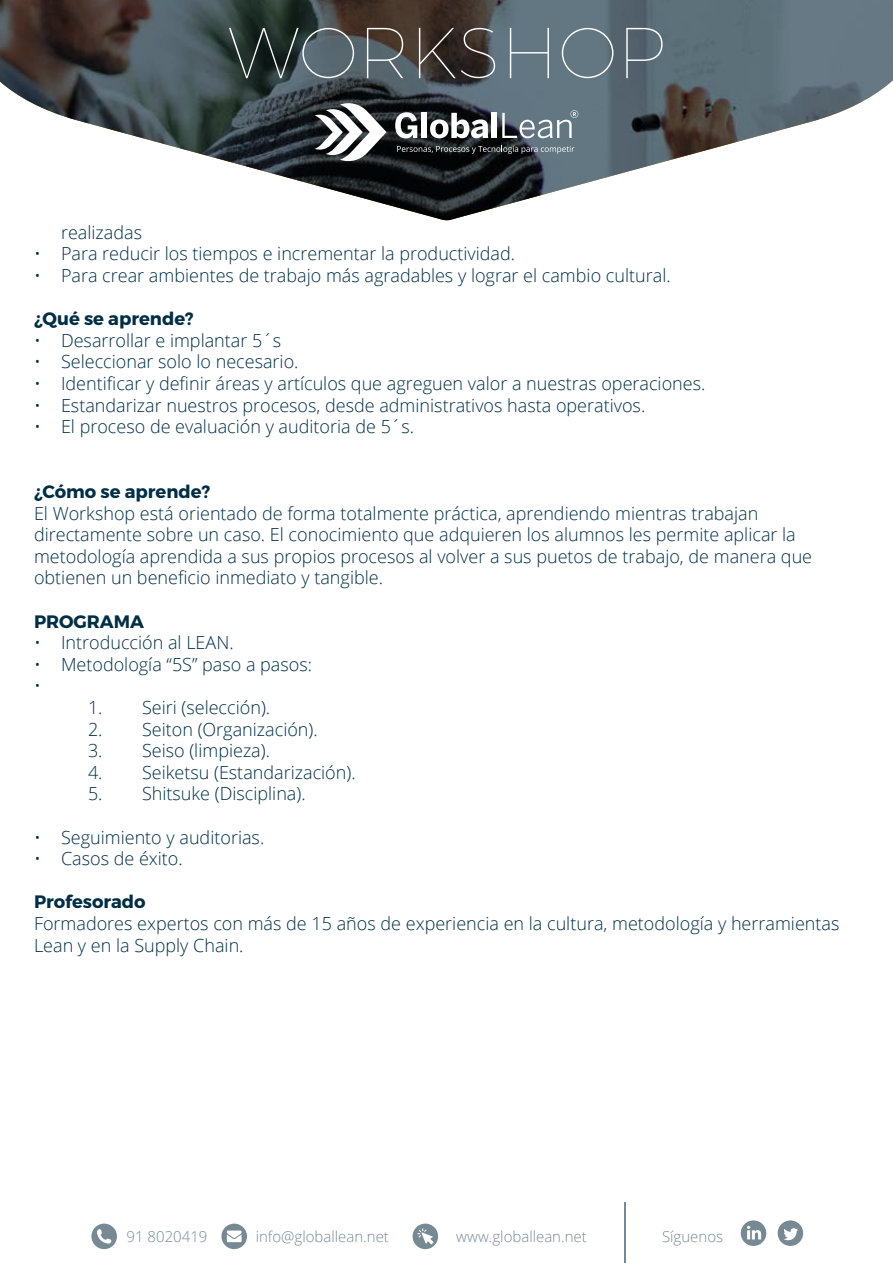
<style>
.page{position:relative;width:893px;height:1263px;background:#fff}
.page>*{position:absolute;margin:0;border:0;box-sizing:border-box;transform-origin:0 0}
.t1{font:100 72px "Montserrat";color:#fff}
.t2{font:300 18px/21.6px "Open Sans";color:#002e45}
.t3{font:700 18px "Montserrat";color:#002e45}
.t4{font:300 15px "Open Sans";color:#778a94}
</style>
<div class="page">
<svg style="left:778px;top:1220px;width:25px;height:26px"></svg>
<svg style="left:413px;top:1223px;width:25px;height:26px"></svg>
<svg style="left:741px;top:1220px;width:25px;height:26px"></svg>
<svg style="left:91px;top:1223px;width:26px;height:26px"></svg>
<svg style="left:221px;top:1223px;width:26px;height:26px"></svg>
<hr style="left:624px;top:1202px;width:1px;height:61px;background:#778a94">
<svg style="left:0;top:0;width:893px;height:220px"></svg>
<svg style="left:395px;top:112px;width:22px;height:26px"></svg>
<div style="left:422px;top:113px;width:5px;height:25px;background:#fff"></div>
<svg style="left:430px;top:113px;width:58px;height:25px"></svg>
<div style="left:492px;top:113px;width:5px;height:25px;background:#fff"></div>
<svg style="left:502px;top:110px;width:76px;height:28px;background:#7b8993"></svg>
<svg style="left:315px;top:101px;width:72px;height:62px"></svg>
<svg style="left:397px;top:146px;width:177px;height:8px"></svg>
<h1 class="t1" style="left:228px;top:9px;width:438px">WORKSHOP</h1>
<p class="t2" style="left:61px;top:221px;width:83px">realizadas</p>
<p class="t2" style="left:34px;top:242px;width:483px">• Para reducir los tiempos e incrementar la productividad.</p>
<p class="t2" style="left:34px;top:264px;width:638px">• Para crear ambientes de trabajo más agradables y lograr el cambio cultural.</p>
<p class="t3" style="left:34px;top:308px;width:161px">¿Qué se aprende?</p>
<p class="t2" style="left:34px;top:329px;width:249px">• Desarrollar e implantar 5´s</p>
<p class="t2" style="left:34px;top:350px;width:266px">• Seleccionar solo lo necesario.</p>
<p class="t2" style="left:34px;top:372px;width:673px">• Identificar y definir áreas y artículos que agreguen valor a nuestras operaciones.</p>
<p class="t2" style="left:34px;top:394px;width:613px">• Estandarizar nuestros procesos, desde administrativos hasta operativos.</p>
<p class="t2" style="left:34px;top:415px;width:381px">• El proceso de evaluación y auditoria de 5´s.</p>
<p class="t3" style="left:34px;top:480px;width:178px">¿Cómo se aprende?</p>
<p class="t2" style="left:34px;top:502px;width:780px">El Workshop está orientado de forma totalmente práctica, aprendiendo mientras trabajan directamente sobre un caso. El conocimiento que adquieren los alumnos les permite aplicar la metodología aprendida a sus propios procesos al volver a sus puetos de trabajo, de manera que obtienen un beneficio inmediato y tangible.</p>
<p class="t3" style="left:34px;top:610px;width:112px">PROGRAMA</p>
<p class="t2" style="left:34px;top:631px;width:201px">• Introducción al LEAN.</p>
<p class="t2" style="left:34px;top:653px;width:280px">• Metodología “5S” paso a pasos: •</p>
<p class="t2" style="left:88px;top:696px;width:184px">1. Seiri (selección).</p>
<p class="t2" style="left:88px;top:718px;width:231px">2. Seiton (Organización).</p>
<p class="t2" style="left:88px;top:739px;width:183px">3. Seiso (limpieza).</p>
<p class="t2" style="left:88px;top:761px;width:269px">4. Seiketsu (Estandarización).</p>
<p class="t2" style="left:88px;top:782px;width:219px">5. Shitsuke (Disciplina).</p>
<p class="t2" style="left:34px;top:826px;width:232px">• Seguimiento y auditorias.</p>
<p class="t2" style="left:34px;top:847px;width:150px">• Casos de éxito.</p>
<p class="t3" style="left:34px;top:891px;width:113px">Profesorado</p>
<p class="t2" style="left:34px;top:912px;width:807px">Formadores expertos con más de 15 años de experiencia en la cultura, metodología y herramientas<br>Lean y en la Supply Chain.</p>
<p class="t4" style="left:126px;top:1226px;width:82px">91 8020419</p>
<p class="t4" style="left:256px;top:1226px;width:135px">info@globallean.net</p>
<p class="t4" style="left:456px;top:1226px;width:132px">www.globallean.net</p>
<p class="t4" style="left:662px;top:1226px;width:63px">Síguenos</p>
</div>
